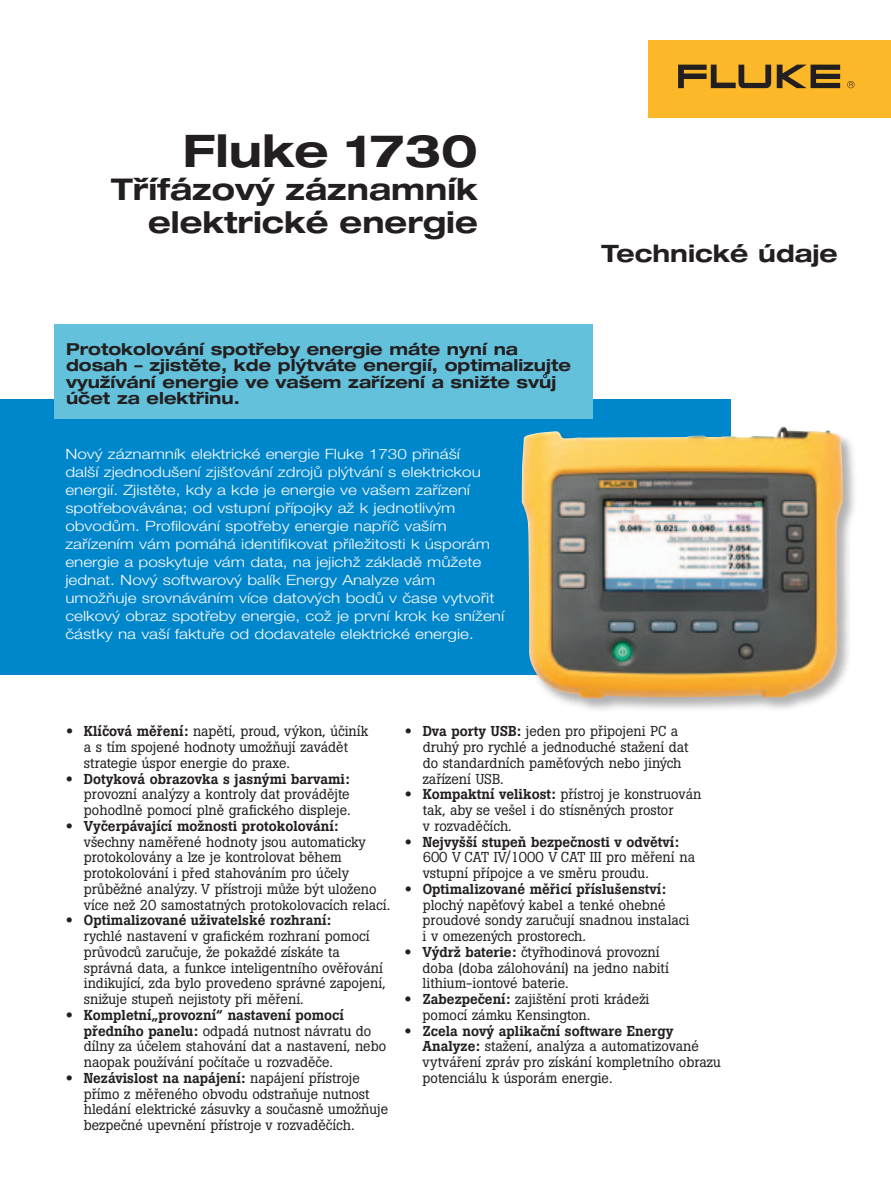
<style>
.page{position:relative;width:891px;height:1188px;background:#fff}
.page>*{position:absolute;margin:0;border:0;box-sizing:border-box;transform-origin:0 0}
.t1{font:700 expanded 45px "Helvetica Neue LT Std";color:#231f20}
.t2{font:700 expanded 30px/33px "Helvetica Neue LT Std";color:#231f20;text-align:right}
.t3{font:700 expanded 24px "Helvetica Neue LT Std";color:#231f20}
.t4{font:700 expanded 16.5px/16.5px "Helvetica Neue LT Pro";color:#231f20}
.t5{font:14.25px/15.8px "Boton Pro";color:#231f20}
.t6{font:300 14.25px/18px "Helvetica Neue LT Pro";color:#fff;scale:1.2 1}
.s1{font-family:"Helvetica Neue LT Pro"}
.s2{font-family:"Helvetica Neue LT Std";font-weight:700;font-stretch:expanded}
.s3{font-weight:500}
</style>
<div class="page">
<div style="left:0;top:400px;width:730px;height:275px;background:#0086cb"></div>
<div style="left:648px;top:40px;width:243px;height:78px;background:#fcb828"></div>
<svg style="left:777px;top:65px;width:63px;height:23px"></svg>
<svg style="left:678px;top:65px;width:93px;height:23px"></svg>
<svg style="left:847px;top:81px;width:8px;height:7px"></svg>
<div style="left:54px;top:324px;width:538px;height:94px;background:#63c1db"></div>
<div style="left:520px;top:425px;width:338px;height:287px;background:#231f20;opacity:.35"></div>
<img style="left:522px;top:427px;width:321px;height:271px">
<h1 class="t1" style="left:183px;top:123px;width:297px">Fluke 1730</h1>
<h2 class="t2" style="left:111px;top:172px;width:368px">T<span class="s1">ř</span>ífázový záznamník elektrické energie</h2>
<p class="t4" style="left:66px;top:340px;width:506px">Protokolování spotřeby energie máte nyní na dosah – zjistěte, kde plýtváte energií, optimalizujte využívání energie ve vašem zařízení a snižte svůj účet za elektřinu.</p>
<p class="t6" style="left:65px;top:445px;width:367px">Nový záznamník elektrické energie Fluke 1730 přináší<br>další zjednodušení zjišťování zdrojů plýtvání s elektrickou energií. Zjistěte, kdy a kde je energie ve vašem zařízení spotřebovávána; od vstupní přípojky až k jednotlivým obvodům. Profilování spotřeby energie napříč vaším zařízením vám pomáhá identifikovat příležitosti k úsporám energie a poskytuje vám data, na jejichž základě můžete jednat. Nový softwarový balík Energy Analyze vám umožňuje srovnáváním více datových bodů v čase vytvořit celkový obraz spotřeby energie, což je první krok ke snížení částky na vaší faktuře od dodavatele elektrické energie.</p>
<h3 class="t3" style="left:601px;top:238px;width:238px">Technické údaje</h3>
<p class="t5" style="left:84px;top:724px;width:286px;text-indent:-18px"><span class="s2">•</span> <span class="s3">Klíčová měření:</span> napětí, proud, výkon, účiník a s tím spojené hodnoty umožňují zavádět strategie úspor energie do praxe.</p>
<p class="t5" style="left:84px;top:771px;width:268px;text-align:justify;text-indent:-18px"><span class="s2">•</span> <span class="s3">Dotyková obrazovka s jasnými barvami: </span>provozní analýzy a kontroly dat provádějte pohodlně pomocí plně grafického displeje.</p>
<p class="t5" style="left:84px;top:818px;width:308px;text-indent:-18px"><span class="s2">•</span> <span class="s3">Vyčerpávající možnosti protokolování: </span>všechny naměřené hodnoty jsou automaticky protokolovány a lze je kontrolovat během protokolování i před stahováním pro účely průběžné analýzy. V přístroji může být uloženo více než 20 samostatných protokolovacích relací.</p>
<p class="t5" style="left:84px;top:913px;width:303px;text-indent:-18px"><span class="s2">•</span> <span class="s3">Optimalizované uživatelské rozhraní:<br></span>rychlé nastavení v grafickém rozhraní pomocí průvodců zaručuje, že pokaždé získáte ta správná data, a funkce inteligentního ověřování indikující, zda bylo provedeno správné zapojení, snižuje stupeň nejistoty při měření.</p>
<p class="t5" style="left:84px;top:1007px;width:304px;text-indent:-18px"><span class="s2">•</span> <span class="s3">Kompletní„provozní“ nastavení pomocí předního panelu:</span> odpadá nutnost návratu do dílny za účelem stahování dat a nastavení, nebo naopak používání počítače u rozvaděče.</p>
<p class="t5" style="left:84px;top:1070px;width:306px;text-indent:-18px"><span class="s2">•</span> <span class="s3">Nezávislost na napájení:</span> napájení přístroje přímo z měřeného obvodu odstraňuje nutnost hledání elektrické zásuvky a současně umožňuje bezpečné upevnění přístroje v rozvaděčích.</p>
<p class="t5" style="left:423px;top:724px;width:267px;text-indent:-18px"><span class="s2">•</span> <span class="s3">Dva porty USB:</span> jeden pro připojeni PC a druhý pro rychlé a jednoduché stažení dat do standardních paměťových nebo jiných zařízení USB.</p>
<p class="t5" style="left:423px;top:787px;width:280px;text-indent:-18px"><span class="s2">•</span> <span class="s3">Kompaktní velikost:</span> přístroj je konstruován tak, aby se vešel i do stísněných prostor<br>v rozvaděčích.</p>
<p class="t5" style="left:423px;top:834px;width:274px;text-indent:-18px"><span class="s2">•</span> <span class="s3">Nejvyšší stupeň bezpečnosti v odvětví:<br></span>600 V CAT IV/1000 V CAT III pro měření na vstupní přípojce a ve směru proudu.</p>
<p class="t5" style="left:423px;top:881px;width:268px;text-indent:-18px"><span class="s2">•</span> <span class="s3">Optimalizované měřicí příslušenství: </span>plochý napěťový kabel a tenké ohebné proudové sondy zaručují snadnou instalaci i v omezených prostorech.</p>
<p class="t5" style="left:423px;top:944px;width:248px;text-indent:-18px"><span class="s2">•</span> <span class="s3">Výdrž baterie:</span> čtyřhodinová provozní doba (doba zálohování) na jedno nabití lithium-iontové baterie.</p>
<p class="t5" style="left:423px;top:991px;width:228px;text-indent:-18px"><span class="s2">•</span> <span class="s3">Zabezpečení:</span> zajištění proti krádeži pomocí zámku Kensington.</p>
<p class="t5" style="left:423px;top:1023px;width:300px;text-indent:-18px"><span class="s2">•</span> <span class="s3">Zcela nový aplikační software Energy Analyze:</span> stažení, analýza a automatizované vytváření zpráv pro získání kompletního obrazu potenciálu k úsporám energie.</p>
</div>
